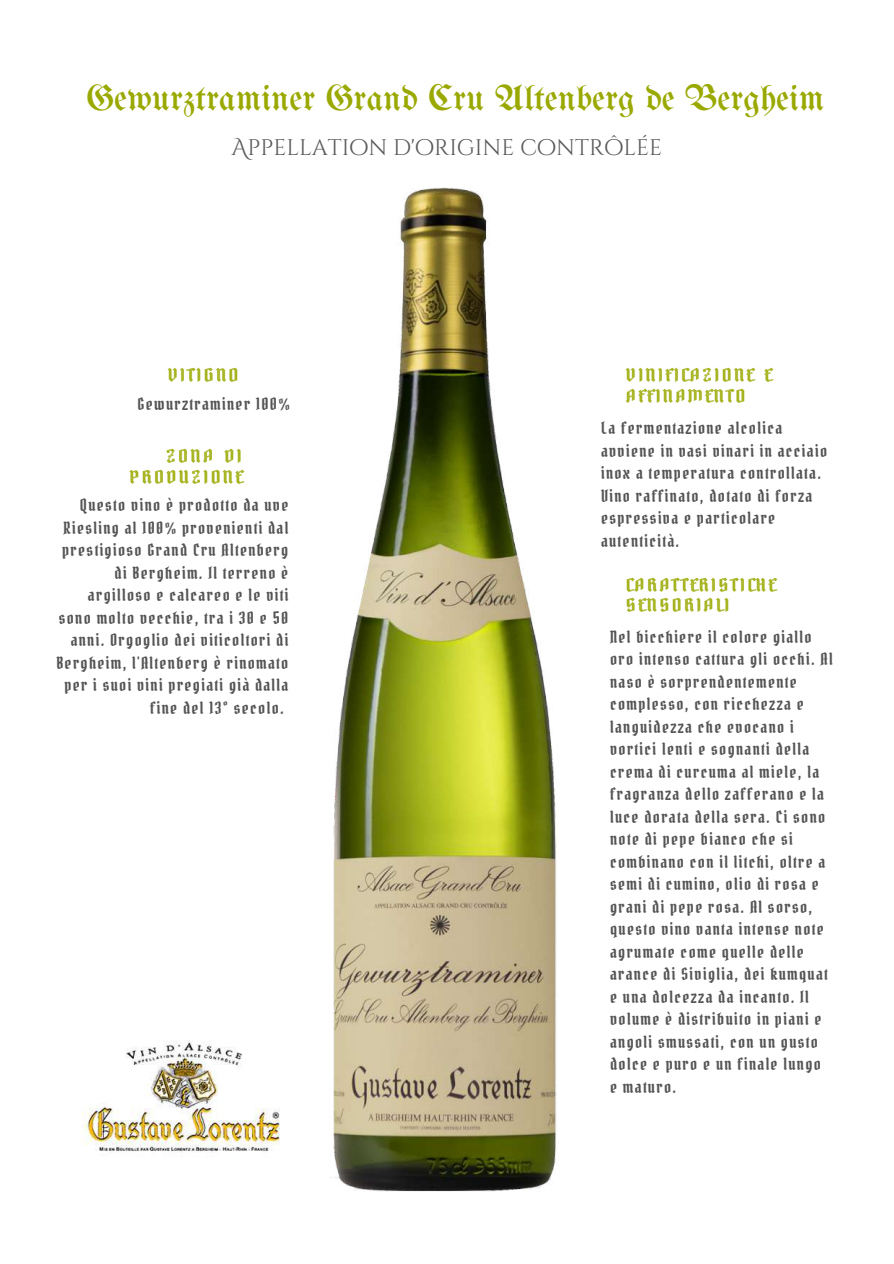
<style>
.page{position:relative;width:894px;height:1264px;background:#fff}
.page>*{position:absolute;margin:0;border:0;box-sizing:border-box;transform-origin:0 0}
.t1{font:36px "Unifraktur Maguntia";color:#9aa900}
.t2{font:22.5px "Cinzel Decorative";color:#59595a}
.t3{font:18px/20.2px "Ravenholm Inline";letter-spacing:.2em;color:#9aa900}
.t4{font:16.5px/22.5px "Pirata One";letter-spacing:.08em;color:#545454}
</style>
<div class="page">
<img style="left:82px;top:1041px;width:199px;height:111px">
<img style="left:330px;top:187px;width:226px;height:1005px">
<h1 class="t1" style="left:86px;top:82px;width:739px">Gewurztraminer Grand Cru Altenberg de Bergheim</h1>
<h2 class="t2" style="left:231px;top:133px;width:432px">Appellation d'origine contrôlée</h2>
<p class="t3" style="left:168px;top:365px;width:71px">VITIGNO</p>
<p class="t4" style="left:137px;top:392px;width:154px">Gewurztraminer 100%</p>
<p class="t3" style="left:130px;top:446px;width:113px;text-align:right">ZONA DI<br>PRODUZIONE</p>
<p class="t4" style="left:56px;top:494px;width:233px;text-align:right">Questo vino è prodotto da uve<br>Riesling al 100% provenienti dal prestigioso Grand Cru Altenberg di Bergheim. Il terreno è argilloso e calcareo e le viti sono molto vecchie, tra i 30 e 50 anni. Orgoglio dei viticoltori di<br>Bergheim, l'Altenberg è rinomato per i suoi vini pregiati già dalla fine del 13° secolo.</p>
<p class="t3" style="left:626px;top:365px;width:145px">VINIFICAZIONE E<br>AFFINAMENTO</p>
<p class="t4" style="left:601px;top:417px;width:227px">La fermentazione alcolica avviene in vasi vinari in acciaio inox a temperatura controllata.<br>Vino raffinato, dotato di forza espressiva e particolare autenticità.</p>
<p class="t3" style="left:626px;top:574px;width:149px">CARATTERISTICHE<br>SENSORIALI</p>
<p class="t4" style="left:610px;top:625px;width:224px">Nel bicchiere il colore giallo oro intenso cattura gli occhi. Al naso è sorprendentemente complesso, con ricchezza e languidezza che evocano i vortici lenti e sognanti della crema di curcuma al miele, la fragranza dello zafferano e la luce dorata della sera. Ci sono note di pepe bianco che si combinano con il litchi, oltre a semi di cumino, olio di rosa e grani di pepe rosa. Al sorso, questo vino vanta intense note agrumate come quelle delle arance di Siviglia, dei kumquat e una dolcezza da incanto. Il volume è distribuito in piani e angoli smussati, con un gusto dolce e puro e un finale lungo<br>e maturo.</p>
</div>
